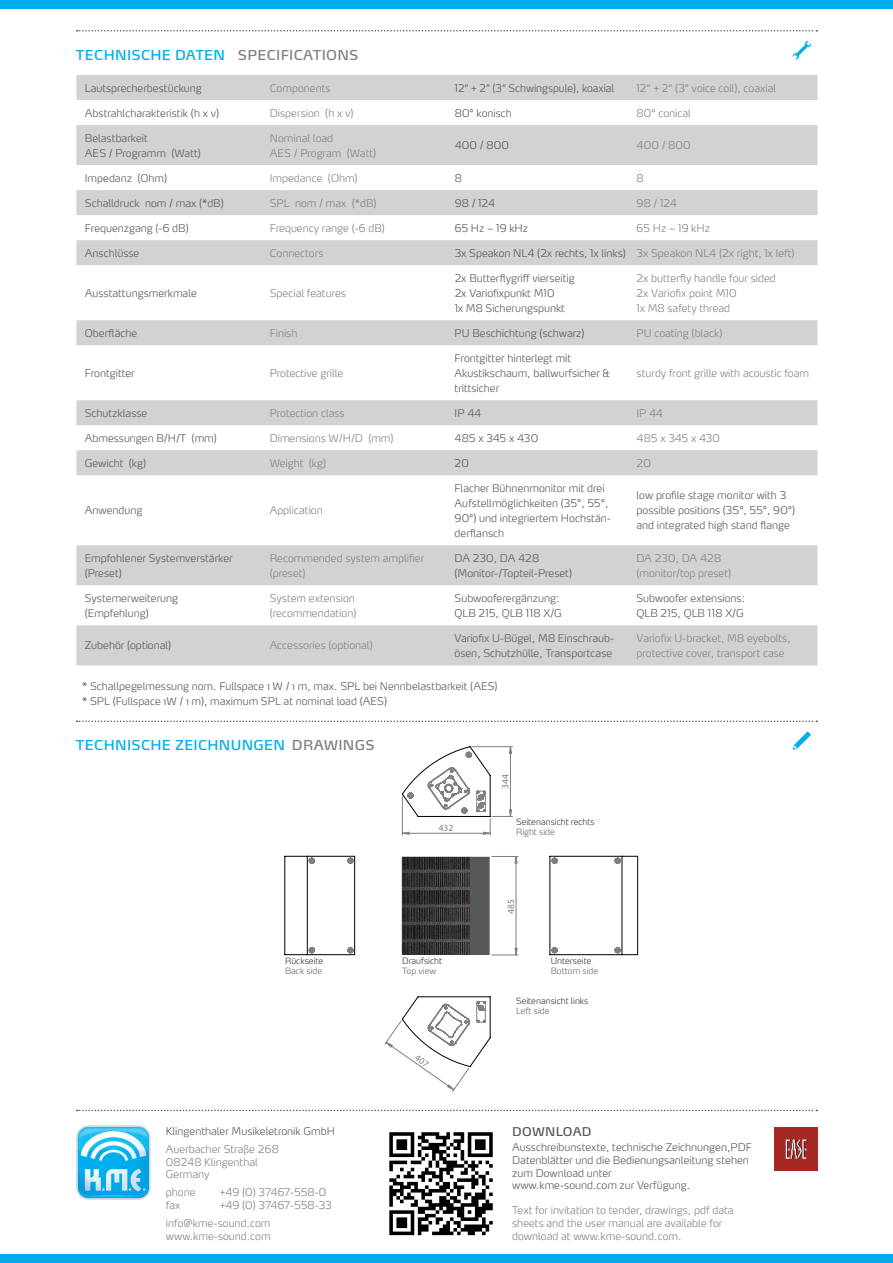
<style>
.page{position:relative;width:893px;height:1263px;background:#fff}
.page>*{position:absolute;margin:0;border:0;box-sizing:border-box;transform-origin:0 0}
.t1{font:13.5px "Max Pro";letter-spacing:.02em;color:#00aeef}
.t2{font:12px "Max Pro";letter-spacing:.02em;color:#57585a}
.t3{font:200 10.5px/15px "Max Pro";color:#57585a}
.t4{font:200 10.5px/15px "Max Pro";color:#808285}
.t5{font:9.45px "Century Gothic";color:#808080}
.t6{font:200 8.55px "Max Pro";color:rgb(0 0 0/.8)}
.t7{font:200 8.55px "Max Pro";color:rgb(0 0 0/.6)}
.s1{color:#808285}
</style>
<div class="page">
<img style="left:76px;top:1125px;width:75px;height:75px">
<img style="left:284px;top:746px;width:355px;height:210px">
<svg style="left:308px;top:751px;width:313px;height:202px"></svg>
<svg style="left:402px;top:746px;width:110px;height:89px"></svg>
<svg style="left:492px;top:856px;width:26px;height:100px"></svg>
<hr style="left:354px;top:856px;width:1px;height:99px;background:#000">
<hr style="left:307px;top:954px;width:48px;height:1px;background:#000">
<hr style="left:307px;top:856px;width:1px;height:99px;background:#000">
<hr style="left:307px;top:856px;width:48px;height:1px;background:#000">
<svg style="left:286px;top:954px;width:21px;height:1px"></svg>
<hr style="left:285px;top:856px;width:1px;height:99px;background:#000">
<svg style="left:286px;top:856px;width:21px;height:1px"></svg>
<hr style="left:637px;top:856px;width:1px;height:99px;background:#000">
<svg style="left:623px;top:954px;width:14px;height:1px"></svg>
<hr style="left:622px;top:856px;width:1px;height:99px;background:#000">
<svg style="left:623px;top:856px;width:14px;height:1px"></svg>
<hr style="left:550px;top:954px;width:72px;height:1px;background:#000">
<hr style="left:550px;top:856px;width:1px;height:99px;background:#000">
<hr style="left:550px;top:856px;width:72px;height:1px;background:#000">
<div style="left:0;top:1254px;width:893px;height:9px;background:#00aeef"></div>
<div style="left:0;top:0;width:893px;height:9px;background:#00aeef"></div>
<svg style="left:77px;top:30px;width:740px;height:1px"></svg>
<svg style="left:792px;top:40px;width:20px;height:20px"></svg>
<svg style="left:77px;top:720px;width:740px;height:2px"></svg>
<svg style="left:77px;top:1110px;width:740px;height:1px"></svg>
<svg style="left:793px;top:731px;width:18px;height:19px"></svg>
<img style="left:775px;top:1127px;width:42px;height:43px">
<svg style="left:76px;top:75px;width:741px;height:590px"></svg>
<svg style="left:389px;top:1132px;width:104px;height:103px"></svg>
<svg style="left:384px;top:996px;width:107px;height:96px"></svg>
<p class="t1" style="left:76px;top:44px;width:284px">TECHNISCHE DATEN <span class="s1">SPECIFICATIONS</span></p>
<p class="t3" style="left:85px;top:79px;width:118px">Lautsprecherbestückung</p>
<p class="t4" style="left:270px;top:79px;width:62px">Components</p>
<p class="t3" style="left:455px;top:79px;width:161px">12“ + 2“ (3“ Schwingspule), koaxial</p>
<p class="t4" style="left:637px;top:79px;width:141px">12“ + 2“ (3“ voice coil), coaxial</p>
<p class="t3" style="left:85px;top:104px;width:136px">Abstrahlcharakteristik (h x v)</p>
<p class="t4" style="left:270px;top:104px;width:85px">Dispersion (h x v)</p>
<p class="t3" style="left:455px;top:104px;width:59px">80° konisch</p>
<p class="t4" style="left:637px;top:104px;width:56px">80° conical</p>
<p class="t3" style="left:85px;top:129px;width:64px">Belastbarkeit</p>
<p class="t3" style="left:85px;top:144px;width:117px">AES / Programm (Watt)</p>
<p class="t4" style="left:270px;top:129px;width:65px">Nominal load</p>
<p class="t4" style="left:270px;top:144px;width:108px">AES / Program (Watt)</p>
<p class="t3" style="left:455px;top:137px;width:56px">400 / 800</p>
<p class="t4" style="left:637px;top:137px;width:56px">400 / 800</p>
<p class="t3" style="left:85px;top:169px;width:84px">Impedanz (Ohm)</p>
<p class="t4" style="left:270px;top:169px;width:89px">Impedance (Ohm)</p>
<p class="t3" style="left:455px;top:169px;width:9px">8</p>
<p class="t4" style="left:637px;top:169px;width:9px">8</p>
<p class="t3" style="left:85px;top:194px;width:140px">Schalldruck nom / max (*dB)</p>
<p class="t4" style="left:270px;top:194px;width:108px">SPL nom / max (*dB)</p>
<p class="t3" style="left:455px;top:194px;width:42px">98 / 124</p>
<p class="t4" style="left:637px;top:194px;width:42px">98 / 124</p>
<p class="t3" style="left:85px;top:219px;width:105px">Frequenzgang (-6 dB)</p>
<p class="t4" style="left:270px;top:219px;width:117px">Frequency range (-6 dB)</p>
<p class="t3" style="left:455px;top:219px;width:75px">65 Hz – 19 kHz</p>
<p class="t4" style="left:637px;top:219px;width:75px">65 Hz – 19 kHz</p>
<p class="t3" style="left:85px;top:244px;width:56px">Anschlüsse</p>
<p class="t4" style="left:270px;top:244px;width:55px">Connectors</p>
<p class="t3" style="left:455px;top:244px;width:173px">3x Speakon NL4 (2x rechts, 1x links)</p>
<p class="t4" style="left:637px;top:244px;width:160px">3x Speakon NL4 (2x right, 1x left)</p>
<p class="t3" style="left:85px;top:284px;width:114px">Ausstattungsmerkmale</p>
<p class="t4" style="left:270px;top:284px;width:78px">Special features</p>
<p class="t3" style="left:455px;top:269px;width:122px">2x Butterflygriff vierseitig<br>2x Variofixpunkt M10<br>1x M8 Sicherungspunkt</p>
<p class="t4" style="left:637px;top:269px;width:141px">2x butterfly handle four sided<br>2x Variofix point M10<br>1x M8 safety thread</p>
<p class="t3" style="left:85px;top:324px;width:54px">Oberfläche</p>
<p class="t4" style="left:270px;top:324px;width:29px">Finish</p>
<p class="t3" style="left:455px;top:324px;width:131px">PU Beschichtung (schwarz)</p>
<p class="t4" style="left:637px;top:324px;width:87px">PU coating (black)</p>
<p class="t3" style="left:85px;top:364px;width:52px">Frontgitter</p>
<p class="t4" style="left:270px;top:364px;width:75px">Protective grille</p>
<p class="t3" style="left:455px;top:349px;width:118px">Frontgitter hinterlegt mit</p>
<p class="t3" style="left:455px;top:364px;width:157px">Akustikschaum, ballwurfsicher &amp; trittsicher</p>
<p class="t4" style="left:636px;top:364px;width:174px">sturdy front grille with acoustic foam</p>
<p class="t3" style="left:85px;top:405px;width:64px">Schutzklasse</p>
<p class="t4" style="left:270px;top:405px;width:76px">Protection class</p>
<p class="t3" style="left:455px;top:405px;width:28px">IP 44</p>
<p class="t4" style="left:636px;top:405px;width:28px">IP 44</p>
<p class="t3" style="left:85px;top:430px;width:134px">Abmessungen B/H/T (mm)</p>
<p class="t4" style="left:270px;top:430px;width:125px">Dimensions W/H/D (mm)</p>
<p class="t3" style="left:455px;top:430px;width:85px">485 x 345 x 430</p>
<p class="t4" style="left:636px;top:430px;width:85px">485 x 345 x 430</p>
<p class="t3" style="left:85px;top:455px;width:63px">Gewicht (kg)</p>
<p class="t4" style="left:270px;top:455px;width:58px">Weight (kg)</p>
<p class="t3" style="left:455px;top:455px;width:16px">20</p>
<p class="t4" style="left:636px;top:455px;width:16px">20</p>
<p class="t3" style="left:85px;top:502px;width:59px">Anwendung</p>
<p class="t4" style="left:270px;top:502px;width:55px">Application</p>
<p class="t3" style="left:455px;top:480px;width:158px">Flacher Bühnenmonitor mit drei<br>Aufstellmöglichkeiten (35°, 55°,<br>90°) und integriertem Hochstän&shy;derflansch</p>
<p class="t3" style="left:636px;top:487px;width:160px">low profile stage monitor with 3 possible positions (35°, 55°, 90°) and integrated high stand flange</p>
<p class="t3" style="left:85px;top:550px;width:149px">Empfohlener Systemverstärker (Preset)</p>
<p class="t4" style="left:270px;top:550px;width:156px">Recommended system amplifier (preset)</p>
<p class="t3" style="left:455px;top:550px;width:86px">DA 230, DA 428</p>
<p class="t3" style="left:455px;top:565px;width:119px">(Monitor-/Topteil-Preset)</p>
<p class="t4" style="left:636px;top:550px;width:86px">DA 230, DA 428</p>
<p class="t4" style="left:636px;top:565px;width:96px">(monitor/top preset)</p>
<p class="t3" style="left:85px;top:590px;width:95px">Systemerweiterung</p>
<p class="t3" style="left:85px;top:605px;width:66px">(Empfehlung)</p>
<p class="t4" style="left:270px;top:590px;width:87px">System extension</p>
<p class="t4" style="left:270px;top:605px;width:88px">(recommendation)</p>
<p class="t3" style="left:455px;top:590px;width:106px">Subwooferergänzung:</p>
<p class="t3" style="left:455px;top:605px;width:109px">QLB 215, QLB 118 X/G</p>
<p class="t3" style="left:636px;top:590px;width:110px">Subwoofer extensions:</p>
<p class="t3" style="left:636px;top:605px;width:109px">QLB 215, QLB 118 X/G</p>
<p class="t3" style="left:85px;top:637px;width:88px">Zubehör (optional)</p>
<p class="t4" style="left:270px;top:637px;width:105px">Accessories (optional)</p>
<p class="t3" style="left:455px;top:630px;width:161px">Variofix U-Bügel, M8 Einschraub&shy;ösen, Schutzhülle, Transportcase</p>
<p class="t4" style="left:636px;top:630px;width:156px">Variofix U-bracket, M8 eyebolts, protective cover, transport case</p>
<p class="t3" style="left:82px;top:678px;width:417px">* Schallpegelmessung nom. Fullspace 1 W / 1 m, max. SPL bei Nennbelastbarkeit (AES)</p>
<p class="t3" style="left:82px;top:693px;width:306px">* SPL (Fullspace 1W / 1 m), maximum SPL at nominal load (AES)</p>
<p class="t1" style="left:76px;top:734px;width:300px">TECHNISCHE ZEICHNUNGEN <span class="s1">DRAWINGS</span></p>
<p class="t5" style="left:439px;top:822px;width:16px">432</p>
<p class="t6" style="left:285px;top:954px;width:40px">Rückseite</p>
<p class="t7" style="left:285px;top:964px;width:39px">Back side</p>
<p class="t6" style="left:402px;top:954px;width:41px">Draufsicht</p>
<p class="t7" style="left:402px;top:964px;width:36px">Top view</p>
<p class="t3" style="left:166px;top:1123px;width:171px">Klingenthaler Musikeletronik GmbH</p>
<p class="t4" style="left:166px;top:1141px;width:114px">Auerbacher Straße 268</p>
<p class="t4" style="left:166px;top:1154px;width:93px">08248 Klingenthal</p>
<p class="t4" style="left:166px;top:1166px;width:45px">Germany</p>
<p class="t4" style="left:166px;top:1184px;width:31px">phone</p>
<p class="t4" style="left:220px;top:1184px;width:108px">+49 (0) 37467-558-0</p>
<p class="t4" style="left:166px;top:1197px;width:16px">fax</p>
<p class="t4" style="left:220px;top:1197px;width:113px">+49 (0) 37467-558-33</p>
<p class="t4" style="left:166px;top:1215px;width:106px">info@kme-sound.com</p>
<p class="t4" style="left:166px;top:1227px;width:106px">www.kme-sound.com</p>
<p class="t5" style="left:499px;top:789px;width:16px;rotate:-90deg">344</p>
<p class="t6" style="left:516px;top:815px;width:80px">Seitenansicht rechts</p>
<p class="t7" style="left:516px;top:825px;width:40px">Right side</p>
<p class="t5" style="left:505px;top:913px;width:16px;rotate:-90deg">485</p>
<p class="t6" style="left:551px;top:954px;width:42px">Unterseite</p>
<p class="t7" style="left:551px;top:964px;width:49px">Bottom side</p>
<p class="t6" style="left:516px;top:994px;width:74px">Seitenansicht links</p>
<p class="t7" style="left:516px;top:1004px;width:35px">Left side</p>
<p class="t2" style="left:512px;top:1122px;width:81px">DOWNLOAD</p>
<p class="t3" style="left:512px;top:1140px;width:241px;line-height:12.6px">Ausschreibunstexte, technische Zeichnungen,PDF<br>Datenblätter und die Bedienungsanleitung stehen zum Download unter</p>
<p class="t3" style="left:512px;top:1177px;width:180px">www.kme-sound.com zur Verfügung.</p>
<p class="t4" style="left:512px;top:1203px;width:223px;line-height:12.6px">Text for invitation to tender, drawings, pdf data sheets and the user manual are available for download at www.kme-sound.com.</p>
</div>
